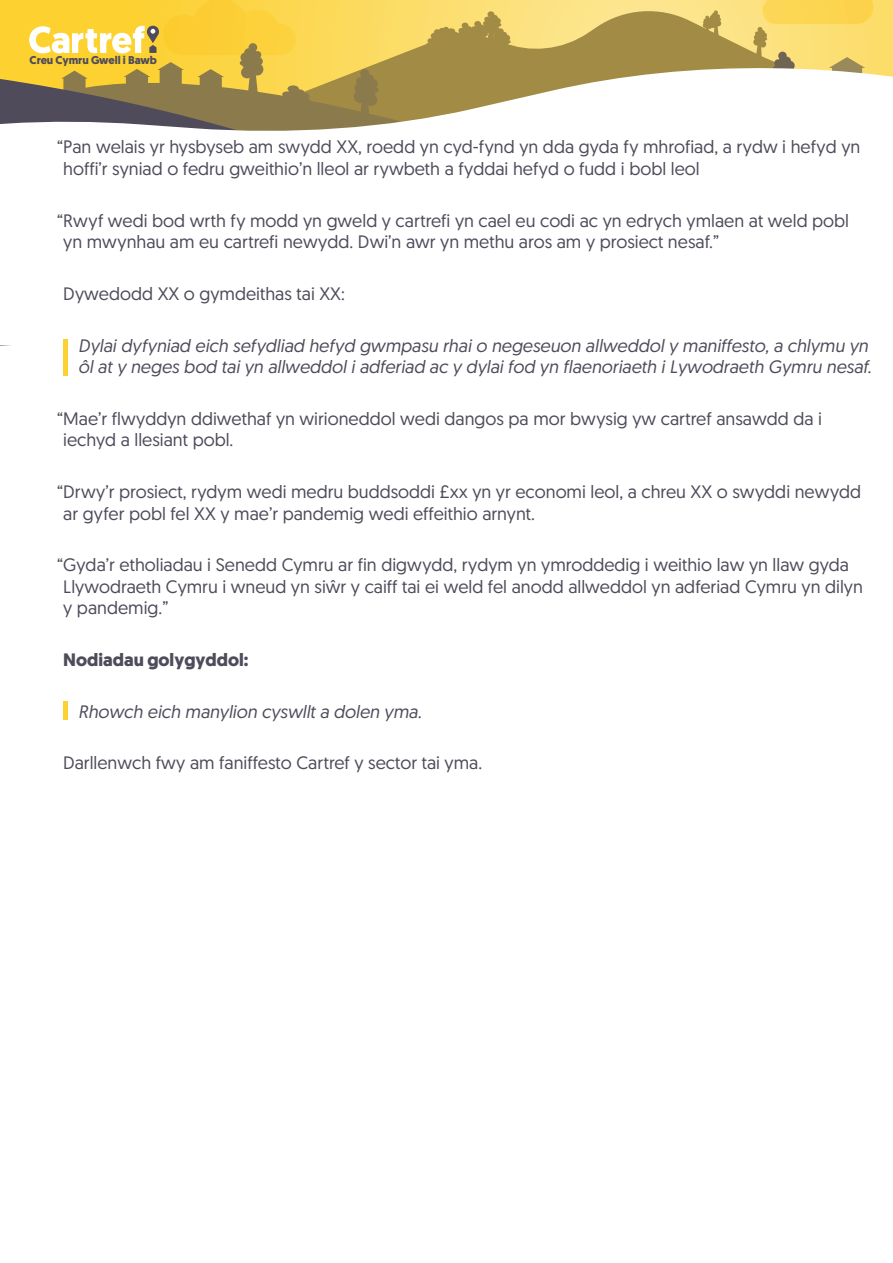
<style>
.page{position:relative;width:893px;height:1263px;background:#fff}
.page>*{position:absolute;margin:0;border:0;box-sizing:border-box;transform-origin:0 0}
.t1{font:18px/21.6px "Geomanist";color:#4f4b5b}
.t2{font:italic 18px/21.6px "Geomanist";color:#4f4b5b}
.t3{font:700 18px "Geomanist";color:#4f4b5b}
.t4{font:700 11.25px "Geomanist";color:#4f4b5b}
</style>
<div class="page">
<svg style="left:0;top:0;width:893px;height:33px;background:#edd169"></svg>
<svg style="left:0;top:33px;width:893px;height:26px;background:#cbb04f"></svg>
<svg style="left:754px;top:0;width:119px;height:59px;background:#f7d766"></svg>
<svg style="left:0;top:59px;width:893px;height:287px"></svg>
<svg style="left:29px;top:0;width:267px;height:55px;background:#f9d24b"></svg>
<div style="left:63px;top:339px;width:5px;height:37px;background:#fcd130"></div>
<div style="left:63px;top:701px;width:5px;height:19px;background:#fcd130"></div>
<p class="t4" style="left:30px;top:53px;width:129px">Creu Cymru Gwell i Bawb</p>
<p class="t1" style="left:63px;top:136px;width:799px;text-indent:-6px">“Pan welais yr hysbyseb am swydd XX, roedd yn cyd-fynd yn dda gyda fy mhrofiad, a rydw i hefyd yn hoffi’r syniad o fedru gweithio’n lleol ar rywbeth a fyddai hefyd o fudd i bobl leol</p>
<p class="t1" style="left:63px;top:209px;width:787px;text-indent:-6px">“Rwyf wedi bod wrth fy modd yn gweld y cartrefi yn cael eu codi ac yn edrych ymlaen at weld pobl yn mwynhau am eu cartrefi newydd. Dwi’n awr yn methu aros am y prosiect nesaf.”</p>
<p class="t1" style="left:63px;top:282px;width:283px">Dywedodd XX o gymdeithas tai XX:</p>
<p class="t2" style="left:78px;top:334px;width:794px">Dylai dyfyniad eich sefydliad hefyd gwmpasu rhai o negeseuon allweddol y maniffesto, a chlymu yn ôl at y neges bod tai yn allweddol i adferiad ac y dylai fod yn flaenoriaeth i Lywodraeth Gymru nesaf.</p>
<p class="t1" style="left:63px;top:407px;width:760px;text-indent:-6px">“Mae’r flwyddyn ddiwethaf yn wirioneddol wedi dangos pa mor bwysig yw cartref ansawdd da i iechyd a llesiant pobl.</p>
<p class="t1" style="left:63px;top:480px;width:799px;text-indent:-6px">“Drwy’r prosiect, rydym wedi medru buddsoddi £xx yn yr economi leol, a chreu XX o swyddi newydd ar gyfer pobl fel XX y mae’r pandemig wedi effeithio arnynt.</p>
<p class="t1" style="left:63px;top:553px;width:801px;text-indent:-6px">“Gyda’r etholiadau i Senedd Cymru ar fin digwydd, rydym yn ymroddedig i weithio law yn llaw gyda<br>Llywodraeth Cymru i wneud yn siŵr y caiff tai ei weld fel anodd allweddol yn adferiad Cymru yn dilyn y pandemig.”</p>
<p class="t3" style="left:63px;top:648px;width:187px">Nodiadau golygyddol:</p>
<p class="t2" style="left:78px;top:700px;width:345px">Rhowch eich manylion cyswllt a dolen yma.</p>
<p class="t1" style="left:63px;top:751px;width:420px">Darllenwch fwy am faniffesto Cartref y sector tai yma.</p>
</div>
